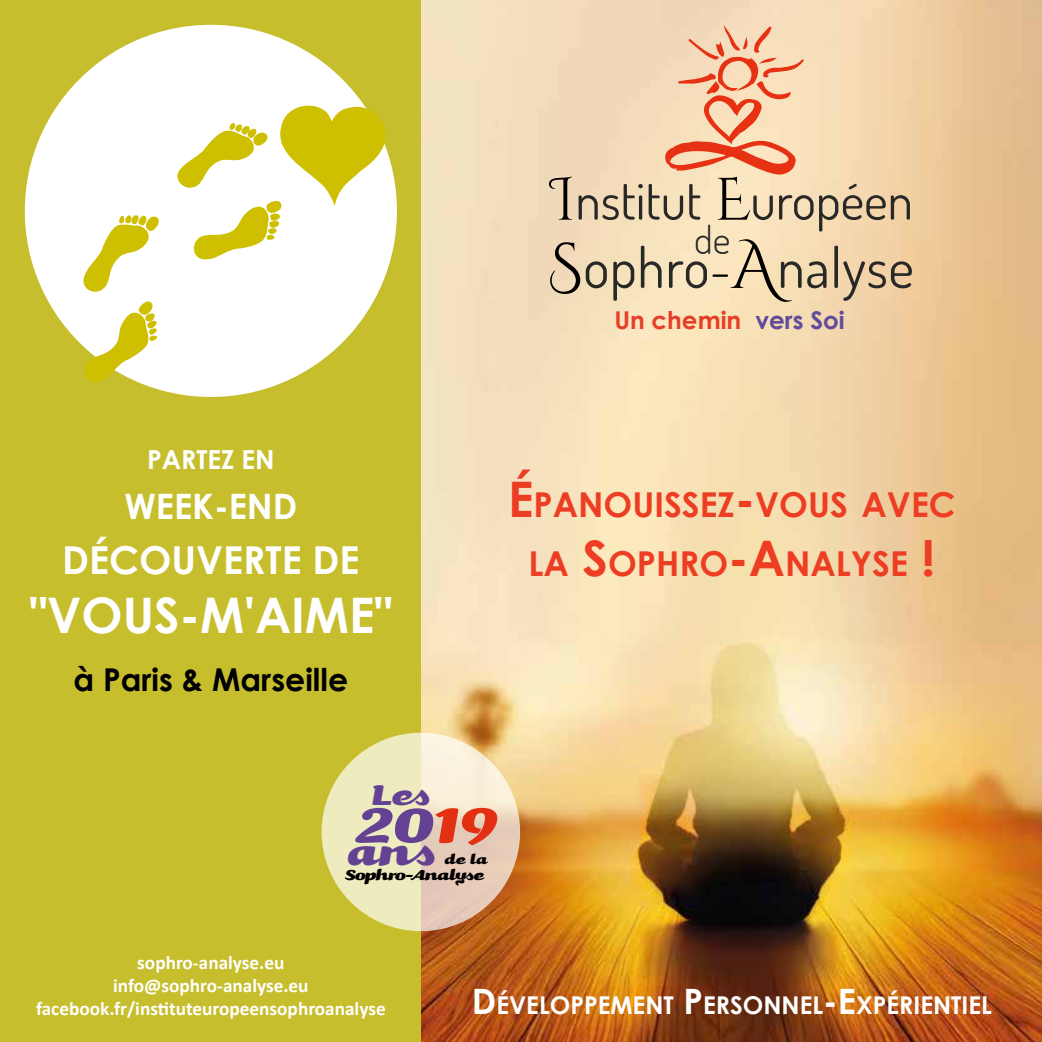
<style>
.page{position:relative;width:1042px;height:1042px;background:#fff}
.page>*{position:absolute;margin:0;border:0;box-sizing:border-box;transform-origin:0 0}
.t1{font:italic expanded 58.62px "Kari Pro";color:#644192}
.t2{font:55.48px "Dosis";letter-spacing:.01em;color:#282827}
.t3{font:51.27px "Dosis";color:#282827}
.t4{font:700 49px "Century Gothic";color:#fff}
.t5{font:italic expanded 43.93px "Kari Pro";color:#644192}
.t6{font:300 39.2px "Dosis";color:#282827}
.t7{font:700 38.5px "Century Gothic";color:#fff}
.t8{font:700 35px "Century Gothic";color:#fff}
.t9{font:700 34.3px/58.8px "Century Gothic";color:#ed3d23}
.t10{font:italic expanded 34.12px "Kari Pro";color:#644192}
.t11{font:700 31.5px "Century Gothic";color:#000}
.t12{font:700 26.25px "Century Gothic";color:#fff}
.t13{font:700 24.5px "Century Gothic";color:#fff}
.t14{font:700 24.5px "Century Gothic";color:#e73e28}
.t15{font:700 19.25px/23.1px "Calibri";color:#fff;text-align:center}
.t16{font:italic expanded 17.15px "Kari Pro";letter-spacing:-.035em;color:#000}
.t17{font:italic expanded 15.92px "Kari Pro";color:#000}
.s1{font-family:"Cinzel Decorative";font-size:59.68px;color:#000}
.s2{font-family:"Cinzel Decorative";font-size:64.05px;color:#000}
.s3{font-weight:300;font-size:51.27px;color:#000}
.s4{color:#614c9a}
.s5{font-size:49px}
.s6{color:#e43012}
.s7{font-size:35px}
</style>
<div class="page">
<img style="left:421px;top:0;width:621px;height:1042px">
<div style="left:0;top:0;width:421px;height:1042px;background:#c7be2e"></div>
<svg style="left:664px;top:25px;width:140px;height:150px;background:#f3bb99"></svg>
<div style="left:25px;top:25px;width:372px;height:372px;background:#fff;border-radius:50%"></div>
<svg style="left:177px;top:100px;width:216px;height:160px"></svg>
<svg style="left:81px;top:215px;width:78px;height:169px"></svg>
<svg style="left:322px;top:733px;width:198px;height:198px;background:#ede2c2"></svg>
<h3 class="t3" style="left:552px;top:167px;width:362px"><span class="s1">I</span>nstitut <span class="s1">E</span>uropéen</h3>
<h3 class="t6" style="left:694px;top:214px;width:38px">de</h3>
<h2 class="t2" style="left:547px;top:231px;width:368px"><span class="s2">S</span>ophro<span class="s3">-</span><span class="s2">A</span>nalyse</h2>
<p class="t14" style="left:614px;top:301px;width:232px">Un chemin <span class="s4">vers Soi</span></p>
<h3 class="t12" style="left:147px;top:439px;width:129px">PARTEZ EN</h3>
<h3 class="t8" style="left:124px;top:480px;width:174px">WEEK-END</h3>
<h3 class="t7" style="left:62px;top:530px;width:299px">DÉCOUVERTE DE</h3>
<h3 class="t4" style="left:30px;top:577px;width:364px">"VOUS-M'AIME"</h3>
<h3 class="t11" style="left:74px;top:656px;width:276px">à Paris &amp; Marseille</h3>
<h3 class="t9" style="left:508px;top:473px;width:115px"><span class="s5">É</span>PANOUISSE</h3>
<h3 class="t9" style="left:528px;top:473px;width:429px;text-indent:400px">C<br>LA <span class="s5">S</span>OPHRO<span class="s5">-A</span>NALYSE <span class="s5">!</span></h3>
<h3 class="t9" style="left:717px;top:473px;width:62px">Z<span class="s5">-</span>VOUS</h3>
<h3 class="t9" style="left:861px;top:473px;width:23px">AVE</h3>
<h3 class="t10" style="left:370px;top:773px;width:61px">Les</h3>
<h1 class="t1" style="left:354px;top:788px;width:143px">20<span class="s6">19</span></h1>
<h3 class="t5" style="left:346px;top:824px;width:91px">ans</h3>
<p class="t17" style="left:444px;top:849px;width:45px">de la</p>
<p class="t16" style="left:344px;top:864px;width:141px">Sophro-Analyse</p>
<p class="t15" style="left:36px;top:951px;width:351px">sophro-analyse.eu<br>info@sophro-analyse.eu facebook.fr/instituteuropeensophroanalyse</p>
<p class="t13" style="left:472px;top:986px;width:142px"><span class="s7">D</span>ÉVELOPPEME</p>
<p class="t13" style="left:645px;top:986px;width:348px">NT <span class="s7">P</span>ERSONNEL<span class="s7">-E</span>XPÉRIENTIEL</p>
</div>
